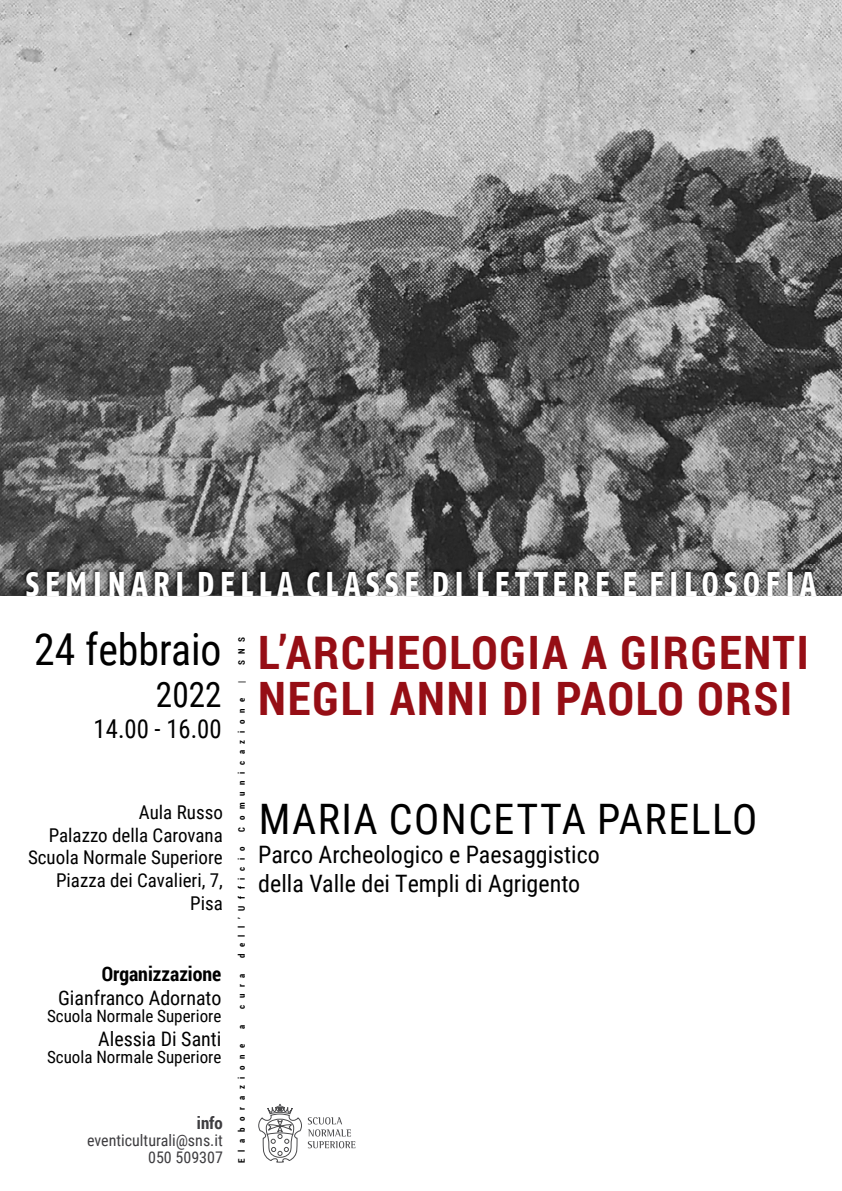
<style>
.page{position:relative;width:842px;height:1191px;background:#fff}
.page>*{position:absolute;margin:0;border:0;box-sizing:border-box;transform-origin:0 0}
.t1{font:700 46px/46px "Roboto Condensed";letter-spacing:.04em;color:#960e15}
.t2{font:44px "Roboto Condensed";color:#000;scale:.95 1}
.t3{font:42px "Roboto Condensed";letter-spacing:.035em;color:#000}
.t4{font:35px "Roboto Condensed";color:#000;scale:.95 1}
.t5{font:34.2px "Fago No Extra Bold Caps";letter-spacing:.18em;color:#fff;scale:.83 1}
.t6{font:26px "Roboto Condensed";color:#000;scale:.95 1}
.t7{font:24px/28.8px "Roboto Condensed";color:#000}
.t8{font:20px "Roboto Condensed";color:#000}
.t9{font:700 20px "Roboto Condensed";color:#000}
.t10{font:19px/22.8px "Roboto Condensed";color:#000;text-align:right}
.t11{font:17px "Roboto Condensed";color:#000}
.t12{font:700 17px "Roboto Condensed";color:#3e3d40}
.t13{font:16px/17px "Roboto Condensed";color:#3e3d40;text-align:right}
.t14{font:700 9px "Roboto Condensed";letter-spacing:.74em;color:#000}
</style>
<div class="page">
<svg style="left:258px;top:1104px;width:97px;height:58px"></svg>
<img style="left:0;top:0;width:842px;height:595px">
<div style="left:22px;top:567px;width:796px;height:29px;background:#000;opacity:.83"></div>
<h3 class="t5" style="left:26px;top:563px;width:955px">SEMINARI DELLA CLASSE DI LETTERE E FILOSOFIA</h3>
<h2 class="t2" style="left:34px;top:618px;width:199px">24 febbraio</h2>
<h3 class="t4" style="left:156px;top:670px;width:71px">2022</h3>
<h3 class="t6" style="left:94px;top:711px;width:136px">14.00 - 16.00</h3>
<p class="t10" style="left:28px;top:800px;width:196px">Aula Russo<br>Palazzo della Carovana<br>Scuola Normale Superiore<br>Piazza dei Cavalieri, 7,<br>Pisa</p>
<p class="t9" style="left:102px;top:959px;width:121px">Organizzazione</p>
<p class="t8" style="left:58px;top:983px;width:165px">Gianfranco Adornato</p>
<p class="t11" style="left:47px;top:1003px;width:176px">Scuola Normale Superiore</p>
<p class="t8" style="left:98px;top:1024px;width:125px">Alessia Di Santi</p>
<p class="t11" style="left:47px;top:1044px;width:176px">Scuola Normale Superiore</p>
<p class="t12" style="left:197px;top:1110px;width:28px">info</p>
<p class="t13" style="left:87px;top:1130px;width:137px">eventiculturali@sns.it<br>050 509307</p>
<p class="t14" style="left:235px;top:665px;width:30px;rotate:-90deg">SNS</p>
<p class="t14" style="left:235px;top:683px;width:4px;rotate:-90deg">|</p>
<p class="t14" style="left:235px;top:831px;width:135px;rotate:-90deg">Comunicazione</p>
<p class="t14" style="left:235px;top:958px;width:113px;rotate:-90deg">dell’Ufficio</p>
<p class="t14" style="left:235px;top:1009px;width:37px;rotate:-90deg">cura</p>
<p class="t14" style="left:235px;top:1028px;width:6px;rotate:-90deg">a</p>
<p class="t14" style="left:235px;top:1162px;width:120px;rotate:-90deg">Elaborazione</p>
<h1 class="t1" style="left:258px;top:627px;width:552px">L’ARCHEOLOGIA A GIRGENTI<br>NEGLI ANNI DI PAOLO ORSI</h1>
<h3 class="t3" style="left:259px;top:790px;width:500px">MARIA CONCETTA PARELLO</h3>
<p class="t7" style="left:258px;top:839px;width:343px">Parco Archeologico e Paesaggistico della Valle dei Templi di Agrigento</p>
</div>
